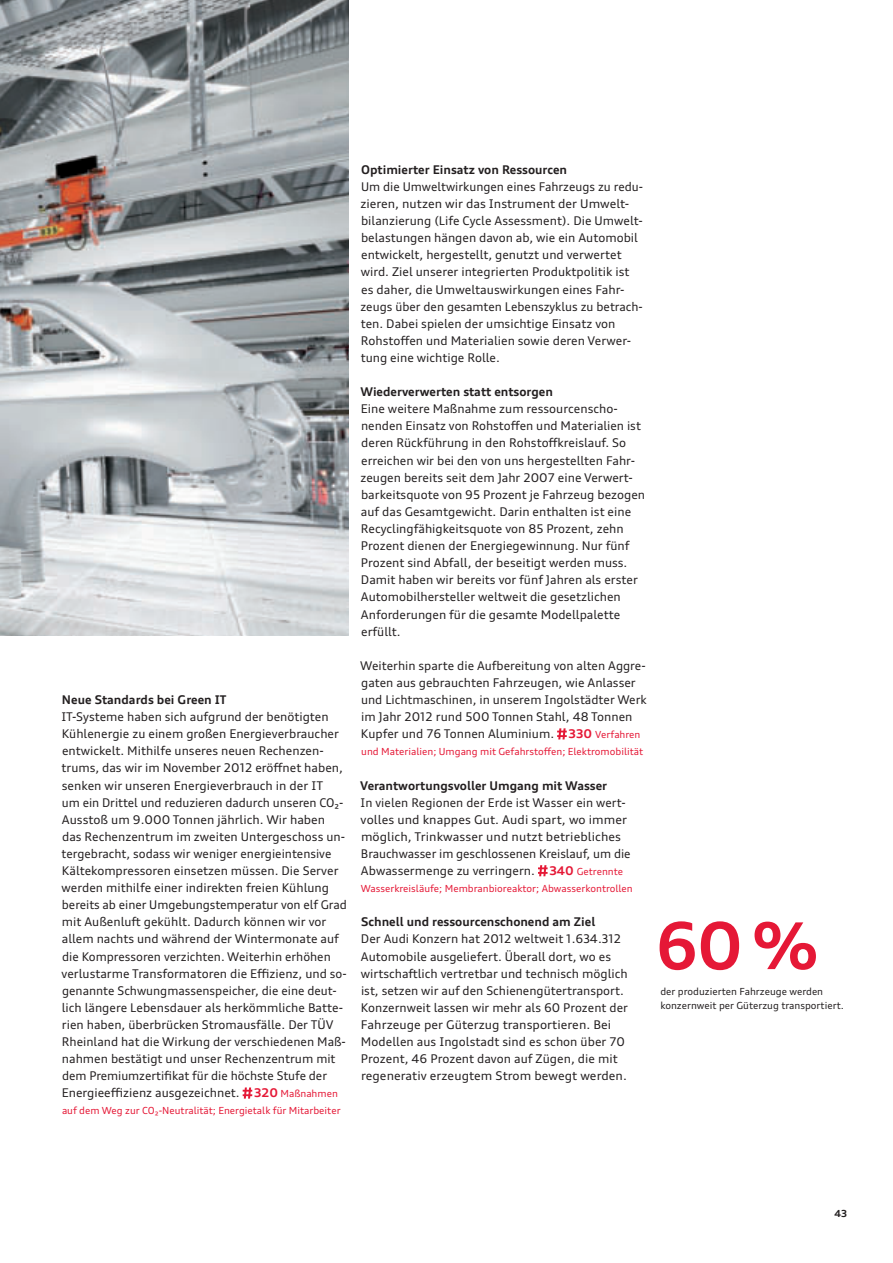
<style>
.page{position:relative;width:893px;height:1263px;background:#fff}
.page>*{position:absolute;margin:0;border:0;box-sizing:border-box;transform-origin:0 0}
.t1{font:700 64.5px "Audi Type";color:#e51836}
.t2{font:12px/17.1px "Audi Type";color:#231f20}
.t3{font:700 12px "Audi Type";color:#231f20}
.t4{font:9.75px "Audi Type";color:#e51836}
.t5{font:9.75px/14.2px "Audi Type";color:#231f20}
.t6{font:700 9.75px "Audi Type";color:#231f20}
.s1{font-weight:700;color:#e51836}
.s2{font-size:9.75px;color:#e51836}
</style>
<div class="page">
<svg style="left:243px;top:1087px;width:9px;height:11px"></svg>
<svg style="left:557px;top:728px;width:10px;height:11px"></svg>
<svg style="left:538px;top:865px;width:10px;height:11px"></svg>
<img style="left:0;top:0;width:348px;height:636px">
<p class="t3" style="left:62px;top:695px;width:166px">Neue Standards bei Green IT</p>
<p class="t2" style="left:61px;top:709px;width:287px">IT-Systeme haben sich aufgrund der benötigten Kühlenergie zu einem großen Energieverbraucher entwickelt. Mithilfe unseres neuen Rechenzen&shy;trums, das wir im November 2012 eröffnet haben, senken wir unseren Energieverbrauch in der IT<br>um ein Drittel und reduzieren dadurch unseren CO₂- Ausstoß um 9.000 Tonnen jährlich. Wir haben das Rechenzentrum im zweiten Untergeschoss un&shy;tergebracht, sodass wir weniger energieintensive Kältekompressoren einsetzen müssen. Die Server werden mithilfe einer indirekten freien Kühlung bereits ab einer Umgebungstemperatur von elf Grad mit Außenluft gekühlt. Dadurch können wir vor allem nachts und während der Wintermonate auf die Kompressoren verzichten. Weiterhin erhöhen verlustarme Transformatoren die Effizienz, und so&shy;genannte Schwungmassenspeicher, die eine deut&shy;lich längere Lebensdauer als herkömmliche Batte&shy;rien haben, überbrücken Stromausfälle. Der TÜV Rheinland hat die Wirkung der verschiedenen Maß&shy;nahmen bestätigt und unser Rechenzentrum mit dem Premiumzertifikat für die höchste Stufe der Energieeffizienz ausgezeichnet. <span class="s1">320</span> <span class="s2">Maßnahmen</span></p>
<p class="t4" style="left:62px;top:1107px;width:280px">auf dem Weg zur CO₂-Neutralität; Energietalk für Mitarbeiter</p>
<p class="t3" style="left:361px;top:165px;width:207px">Optimierter Einsatz von Ressourcen</p>
<p class="t2" style="left:360px;top:179px;width:284px">Um die Umweltwirkungen eines Fahrzeugs zu redu&shy;zieren, nutzen wir das Instrument der Umwelt&shy;bilanzierung (Life Cycle Assessment). Die Umwelt&shy;belastungen hängen davon ab, wie ein Automobil entwickelt, hergestellt, genutzt und verwertet wird. Ziel unserer integrierten Produktpolitik ist es daher, die Umweltauswirkungen eines Fahr&shy;zeugs über den gesamten Lebenszyklus zu betrach&shy;ten. Dabei spielen der umsichtige Einsatz von Rohstoffen und Materialien sowie deren Verwer&shy;tung eine wichtige Rolle.</p>
<p class="t3" style="left:360px;top:387px;width:194px">Wiederverwerten statt entsorgen</p>
<p class="t2" style="left:360px;top:401px;width:286px">Eine weitere Maßnahme zum ressourcenscho&shy;nenden Einsatz von Rohstoffen und Materialien ist deren Rückführung in den Rohstoffkreislauf. So erreichen wir bei den von uns hergestellten Fahr&shy;zeugen bereits seit dem Jahr 2007 eine Verwert&shy;barkeitsquote von 95 Prozent je Fahrzeug bezogen auf das Gesamtgewicht. Darin enthalten ist eine Recyclingfähigkeitsquote von 85 Prozent, zehn Prozent dienen der Energiegewinnung. Nur fünf Prozent sind Abfall, der beseitigt werden muss.<br>Damit haben wir bereits vor fünf Jahren als erster Automobilhersteller weltweit die gesetzlichen Anforderungen für die gesamte Modellpalette erfüllt.</p>
<p class="t2" style="left:360px;top:658px;width:288px">Weiterhin sparte die Aufbereitung von alten Aggre&shy;gaten aus gebrauchten Fahrzeugen, wie Anlasser und Lichtmaschinen, in unserem Ingolstädter Werk im Jahr 2012 rund 500 Tonnen Stahl, 48 Tonnen Kupfer und 76 Tonnen Aluminium. <span class="s1">330</span> <span class="s2">Verfahren</span></p>
<p class="t4" style="left:361px;top:748px;width:283px">und Materialien; Umgang mit Gefahrstoffen; Elektromobilität</p>
<p class="t3" style="left:360px;top:780px;width:248px">Verantwortungsvoller Umgang mit Wasser</p>
<p class="t2" style="left:361px;top:795px;width:272px">In vielen Regionen der Erde ist Wasser ein wert&shy;volles und knappes Gut. Audi spart, wo immer möglich, Trinkwasser und nutzt betriebliches Brauchwasser im geschlossenen Kreislauf, um die Abwassermenge zu verringern. <span class="s1">340</span> <span class="s2">Getrennte</span></p>
<p class="t4" style="left:361px;top:884px;width:274px">Wasserkreisläufe; Membranbioreaktor; Abwasserkontrollen</p>
<p class="t3" style="left:361px;top:917px;width:236px">Schnell und ressourcenschonend am Ziel</p>
<p class="t2" style="left:361px;top:931px;width:269px">Der Audi Konzern hat 2012 weltweit 1.634.312<br>Automobile ausgeliefert. Überall dort, wo es wirtschaftlich vertretbar und technisch möglich ist, setzen wir auf den Schienengütertransport.<br>Konzernweit lassen wir mehr als 60 Prozent der Fahrzeuge per Güterzug transportieren. Bei Modellen aus Ingolstadt sind es schon über 70<br>Prozent, 46 Prozent davon auf Zügen, die mit regenerativ erzeugtem Strom bewegt werden.</p>
<h1 class="t1" style="left:655px;top:919px;width:166px">60 %</h1>
<p class="t5" style="left:660px;top:985px;width:185px">der produzierten Fahrzeuge werden konzernweit per Güterzug transportiert.</p>
<p class="t6" style="left:834px;top:1209px;width:14px">43</p>
</div>
